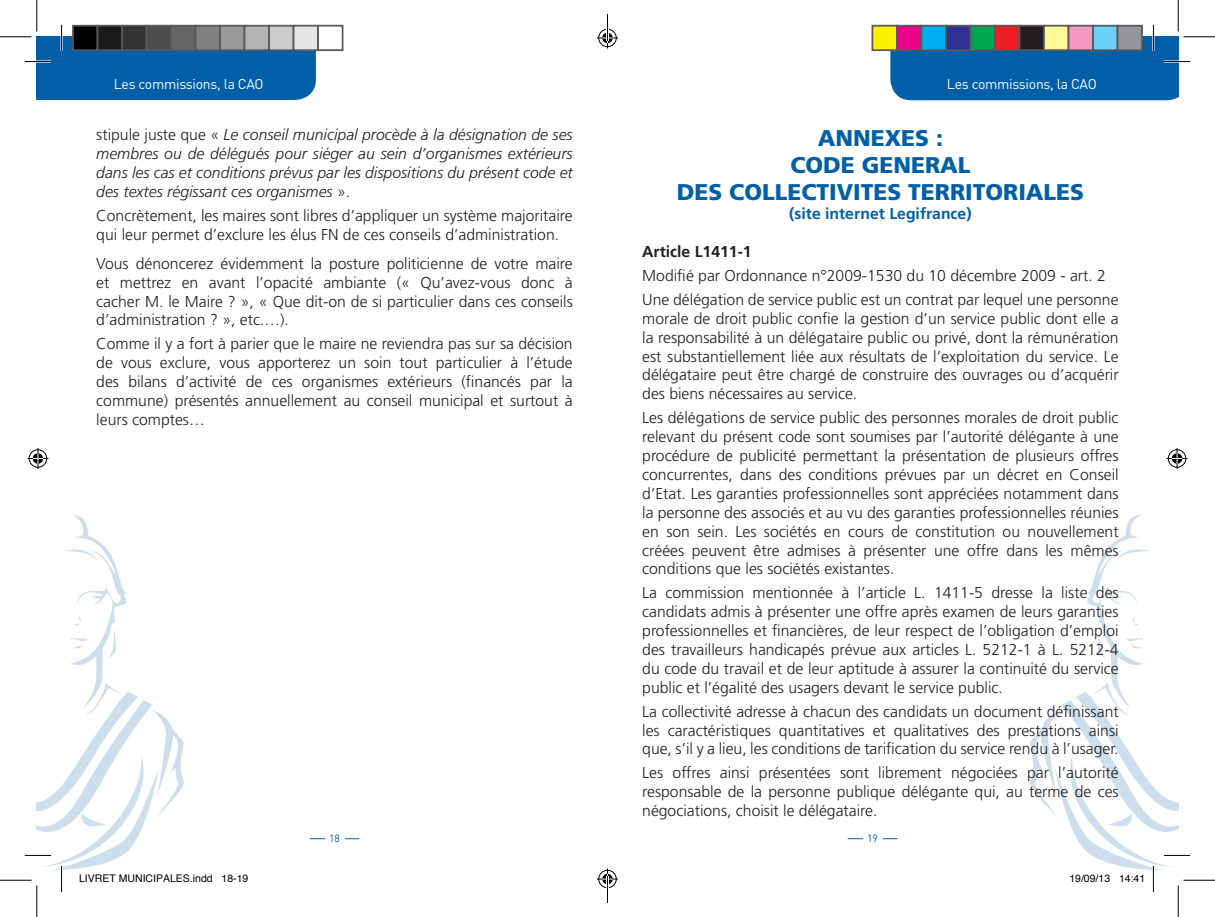
<style>
.page{position:relative;width:1215px;height:917px;background:#fff}
.page>*{position:absolute;margin:0;border:0;box-sizing:border-box;transform-origin:0 0}
.t1{font:900 22.75px "Frutiger";color:#015fa8}
.Style_de_paragraphe{font:300 15.75px/18.9px "Frutiger";color:#231f20;text-align:justify}
.Style_de_paragraphe-2{font:italic 300 15.75px/18.9px "Frutiger";color:#231f20;text-align:justify}
.t2{font:700 15.75px "Frutiger";color:#015fa8}
.t3{font:700 15.75px "Frutiger";color:#231f20}
.t4{font:14px "DIN";letter-spacing:-.02em;color:#fff}
.t5{font:10.5px "Helvetica";color:#000}
.t6{font:10.5px "DIN";color:#015fa8}
.s1{font-style:normal}
</style>
<div class="page">
<hr style="left:310px;top:838px;width:49px;height:1px;background:#015fa8">
<div style="left:324px;top:823px;width:20px;height:30px;background:#fff"></div>
<hr style="left:847px;top:838px;width:50px;height:1px;background:#015fa8">
<div style="left:862px;top:823px;width:20px;height:30px;background:#fff"></div>
<svg style="left:25px;top:25px;width:291px;height:75px;background:#176cae"></svg>
<svg style="left:890px;top:25px;width:300px;height:75px;background:#176cae"></svg>
<hr style="left:0;top:36px;width:32px;height:2px;background:#fff">
<hr style="left:1183px;top:36px;width:31px;height:2px;background:#fff">
<hr style="left:36px;top:0;width:2px;height:32px;background:#fff">
<hr style="left:1177px;top:0;width:2px;height:32px;background:#fff">
<hr style="left:0;top:36px;width:32px;height:1px;background:#000">
<hr style="left:1183px;top:36px;width:31px;height:1px;background:#000">
<hr style="left:0;top:880px;width:32px;height:1px;background:#000">
<hr style="left:1183px;top:880px;width:31px;height:1px;background:#000">
<hr style="left:36px;top:0;width:1px;height:32px;background:#000">
<hr style="left:36px;top:885px;width:1px;height:32px;background:#000">
<hr style="left:1177px;top:0;width:1px;height:32px;background:#000">
<hr style="left:1177px;top:885px;width:1px;height:32px;background:#000">
<svg style="left:27px;top:448px;width:21px;height:21px"></svg>
<svg style="left:1166px;top:448px;width:21px;height:21px"></svg>
<div style="left:73px;top:26px;width:24px;height:24px;background:#000"></div>
<div style="left:72px;top:25px;width:26px;height:26px;border:2px solid #595959"></div>
<div style="left:97px;top:26px;width:25px;height:24px;background:#1a1a1a"></div>
<div style="left:97px;top:25px;width:26px;height:26px;border:2px solid #595959"></div>
<div style="left:122px;top:26px;width:24px;height:24px;background:#333"></div>
<div style="left:121px;top:25px;width:26px;height:26px;border:2px solid #595959"></div>
<div style="left:146px;top:26px;width:25px;height:24px;background:#4d4d4d"></div>
<div style="left:146px;top:25px;width:26px;height:26px;border:2px solid #595959"></div>
<div style="left:171px;top:26px;width:24px;height:24px;background:#666"></div>
<div style="left:170px;top:25px;width:26px;height:26px;border:2px solid #595959"></div>
<div style="left:195px;top:26px;width:25px;height:24px;background:#808080"></div>
<div style="left:195px;top:25px;width:26px;height:26px;border:2px solid #595959"></div>
<div style="left:220px;top:26px;width:24px;height:24px;background:#999"></div>
<div style="left:219px;top:25px;width:26px;height:26px;border:2px solid #595959"></div>
<div style="left:244px;top:26px;width:25px;height:24px;background:#b3b3b3"></div>
<div style="left:244px;top:25px;width:26px;height:26px;border:2px solid #595959"></div>
<div style="left:269px;top:26px;width:24px;height:24px;background:#ccc"></div>
<div style="left:268px;top:25px;width:26px;height:26px;border:2px solid #595959"></div>
<div style="left:293px;top:26px;width:25px;height:24px;background:#e6e6e6"></div>
<div style="left:293px;top:25px;width:26px;height:26px;border:2px solid #595959"></div>
<div style="left:317px;top:25px;width:26px;height:26px;border:2px solid #595959"></div>
<div style="left:872px;top:26px;width:25px;height:24px;background:#fff101"></div>
<div style="left:871px;top:25px;width:26px;height:26px;border:2px solid #595959"></div>
<div style="left:897px;top:26px;width:24px;height:24px;background:#ed028c"></div>
<div style="left:896px;top:25px;width:26px;height:26px;border:2px solid #595959"></div>
<div style="left:921px;top:26px;width:25px;height:24px;background:#00aeef"></div>
<div style="left:920px;top:25px;width:26px;height:26px;border:2px solid #595959"></div>
<div style="left:946px;top:26px;width:24px;height:24px;background:#2e3092"></div>
<div style="left:945px;top:25px;width:26px;height:26px;border:2px solid #595959"></div>
<div style="left:970px;top:26px;width:25px;height:24px;background:#00a54f"></div>
<div style="left:969px;top:25px;width:26px;height:26px;border:2px solid #595959"></div>
<div style="left:995px;top:26px;width:24px;height:24px;background:#ee1d23"></div>
<div style="left:994px;top:25px;width:26px;height:26px;border:2px solid #595959"></div>
<div style="left:1019px;top:26px;width:25px;height:24px;background:#231f20"></div>
<div style="left:1018px;top:25px;width:26px;height:26px;border:2px solid #595959"></div>
<div style="left:1044px;top:26px;width:24px;height:24px;background:#fff79a"></div>
<div style="left:1043px;top:25px;width:26px;height:26px;border:2px solid #595959"></div>
<div style="left:1068px;top:26px;width:25px;height:24px;background:#f499c2"></div>
<div style="left:1067px;top:25px;width:26px;height:26px;border:2px solid #595959"></div>
<div style="left:1093px;top:26px;width:24px;height:24px;background:#6bcff6"></div>
<div style="left:1092px;top:25px;width:26px;height:26px;border:2px solid #595959"></div>
<div style="left:1117px;top:26px;width:25px;height:24px;background:#939598"></div>
<div style="left:1116px;top:25px;width:26px;height:26px;border:2px solid #595959"></div>
<svg style="left:25px;top:514px;width:159px;height:378px"></svg>
<svg style="left:1029px;top:514px;width:161px;height:378px"></svg>
<svg style="left:597px;top:14px;width:21px;height:34px"></svg>
<svg style="left:597px;top:868px;width:21px;height:35px"></svg>
<p class="t4" style="left:114px;top:76px;width:151px">Les commissions, la CAO</p>
<p class="t4" style="left:947px;top:76px;width:151px">Les commissions, la CAO</p>
<p class="Style_de_paragraphe-2" style="left:96px;top:125px;width:478px"><span class="s1">stipule juste que «</span> Le conseil municipal procède à la désignation de ses membres ou de délégués pour siéger au sein d’organismes extérieurs dans les cas et conditions prévus par les dispositions du présent code et des textes régissant ces organismes <span class="s1">».</span></p>
<p class="Style_de_paragraphe" style="left:96px;top:206px;width:478px">Concrètement, les maires sont libres d’appliquer un système majoritaire qui leur permet d’exclure les élus FN de ces conseils d’administration.</p>
<p class="Style_de_paragraphe" style="left:96px;top:254px;width:478px">Vous dénoncerez évidemment la posture politicienne de votre maire et mettrez en avant l’opacité ambiante (« Qu’avez-vous donc à cacher M. le Maire ? », « Que dit-on de si particulier dans ces conseils d’administration ? », etc.…).</p>
<p class="Style_de_paragraphe" style="left:96px;top:334px;width:478px">Comme il y a fort à parier que le maire ne reviendra pas sur sa décision de vous exclure, vous apporterez un soin tout particulier à l’étude des bilans d’activité de ces organismes extérieurs (financés par la commune) présentés annuellement au conseil municipal et surtout à leurs comptes…</p>
<p class="t1" style="left:817px;top:124px;width:127px">ANNEXES :</p>
<p class="t1" style="left:790px;top:151px;width:182px">CODE GENERAL</p>
<p class="t1" style="left:676px;top:179px;width:409px">DES COLLECTIVITES TERRITORIALES</p>
<p class="t2" style="left:789px;top:204px;width:184px">(site internet Legifrance)</p>
<p class="t3" style="left:642px;top:242px;width:111px">Article L1411-1</p>
<p class="Style_de_paragraphe" style="left:642px;top:266px;width:465px">Modifié par Ordonnance n°2009-1530 du 10 décembre 2009 - art. 2</p>
<p class="Style_de_paragraphe" style="left:642px;top:290px;width:478px">Une délégation de service public est un contrat par lequel une personne morale de droit public confie la gestion d’un service public dont elle a la responsabilité à un délégataire public ou privé, dont la rémunération est substantiellement liée aux résultats de l’exploitation du service. Le délégataire peut être chargé de construire des ouvrages ou d’acquérir des biens nécessaires au service.</p>
<p class="Style_de_paragraphe" style="left:642px;top:408px;width:478px">Les délégations de service public des personnes morales de droit public relevant du présent code sont soumises par l’autorité délégante à une procédure de publicité permettant la présentation de plusieurs offres concurrentes, dans des conditions prévues par un décret en Conseil d’Etat. Les garanties professionnelles sont appréciées notamment dans la personne des associés et au vu des garanties professionnelles réunies en son sein. Les sociétés en cours de constitution ou nouvellement créées peuvent être admises à présenter une offre dans les mêmes conditions que les sociétés existantes.</p>
<p class="Style_de_paragraphe" style="left:642px;top:583px;width:478px">La commission mentionnée à l’article L. 1411-5 dresse la liste des candidats admis à présenter une offre après examen de leurs garanties professionnelles et financières, de leur respect de l’obligation d’emploi des travailleurs handicapés prévue aux articles L. 5212-1 à L. 5212-4 du code du travail et de leur aptitude à assurer la continuité du service public et l’égalité des usagers devant le service public.</p>
<p class="Style_de_paragraphe" style="left:642px;top:702px;width:478px">La collectivité adresse à chacun des candidats un document définissant les caractéristiques quantitatives et qualitatives des prestations ainsi que, s’il y a lieu, les conditions de tarification du service rendu à l’usager.</p>
<p class="Style_de_paragraphe" style="left:642px;top:763px;width:478px">Les offres ainsi présentées sont librement négociées par l’autorité responsable de la personne publique délégante qui, au terme de ces négociations, choisit le délégataire.</p>
<p class="t6" style="left:329px;top:832px;width:12px">18</p>
<p class="t6" style="left:867px;top:832px;width:12px">19</p>
<p class="t5" style="left:79px;top:870px;width:171px">LIVRET MUNICIPALES.indd 18-19</p>
<p class="t5" style="left:1069px;top:870px;width:77px">19/09/13 14:41</p>
</div>
